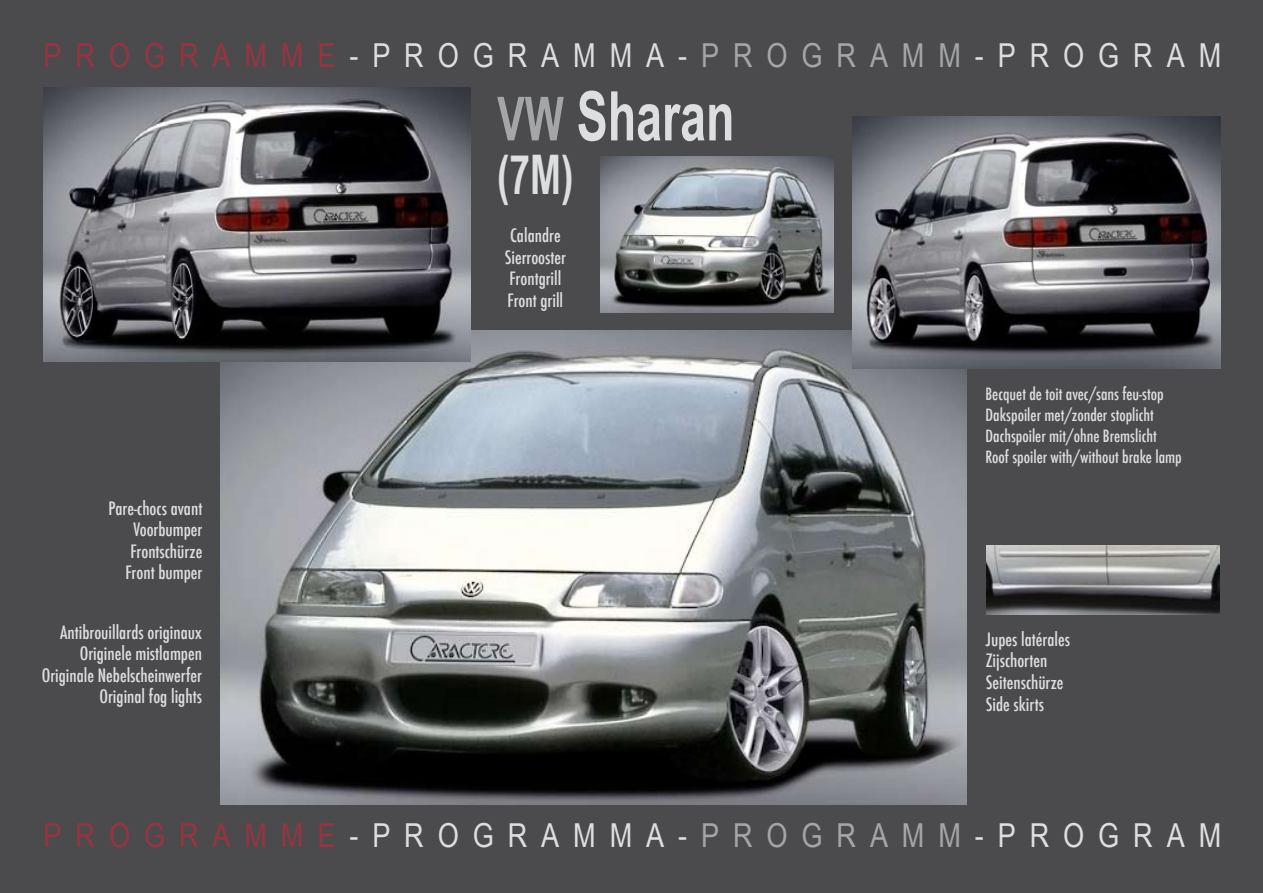
<style>
.page{position:relative;width:1263px;height:893px;background:#4b4b4d}
.page>*{position:absolute;margin:0;border:0;box-sizing:border-box;transform-origin:0 0}
.t1{font:700 68.55px "Arial Narrow";color:#dddedf;scale:.83 1}
.t2{font:700 54.6px "Arial Narrow";color:#dddedf;scale:.83 1}
.t3{font:33px "Arial Narrow";letter-spacing:.42em;color:#dddedf}
.t4{font:500 condensed 18px/21.6px "Futura";color:#dddedf}
.t5{font:500 condensed 16.5px/21px "Futura";color:#dddedf}
.s1{color:#983442}
.s2{color:#a3a5a7}
.s3{font-size:60.9px;color:#a3a5a7}
</style>
<div class="page">
<img style="left:220px;top:330px;width:747px;height:475px">
<img style="left:601px;top:156px;width:233px;height:156px">
<img style="left:43px;top:88px;width:428px;height:274px">
<img style="left:853px;top:117px;width:367px;height:252px">
<img style="left:986px;top:546px;width:234px;height:68px">
<h3 class="t3" style="left:44px;top:36px;width:1179px"><span class="s1">PROGRAMME</span>-PROGRAMMA-<span class="s2">PROGRAMM</span>-PROGRAM</h3>
<h1 class="t1" style="left:497px;top:76px;width:287px"><span class="s3">VW</span> Sharan</h1>
<h2 class="t2" style="left:497px;top:143px;width:93px">(7M)</h2>
<p class="t4" style="left:108px;top:497px;width:95px;text-align:right">Pare-chocs avant<br>Voorbumper<br>Frontschürze<br>Front bumper</p>
<p class="t4" style="left:42px;top:621px;width:162px;text-align:right">Antibrouillards originaux<br>Originele mistlampen<br>Originale Nebelscheinwerfer<br>Original fog lights</p>
<p class="t4" style="left:505px;top:225px;width:63px">Calandre<br>Sierrooster<br>Frontgrill<br>Front grill</p>
<p class="t5" style="left:985px;top:383px;width:198px">Becquet de toit avec/sans feu-stop Dakspoiler met/zonder stoplicht Dachspoiler mit/ohne Bremslicht Roof spoiler with/without brake lamp</p>
<p class="t4" style="left:986px;top:628px;width:86px">Jupes latérales<br>Zijschorten<br>Seitenschürze<br>Side skirts</p>
<h3 class="t3" style="left:44px;top:816px;width:1179px"><span class="s1">PROGRAMME</span>-PROGRAMMA-<span class="s2">PROGRAMM</span>-PROGRAM</h3>
</div>
